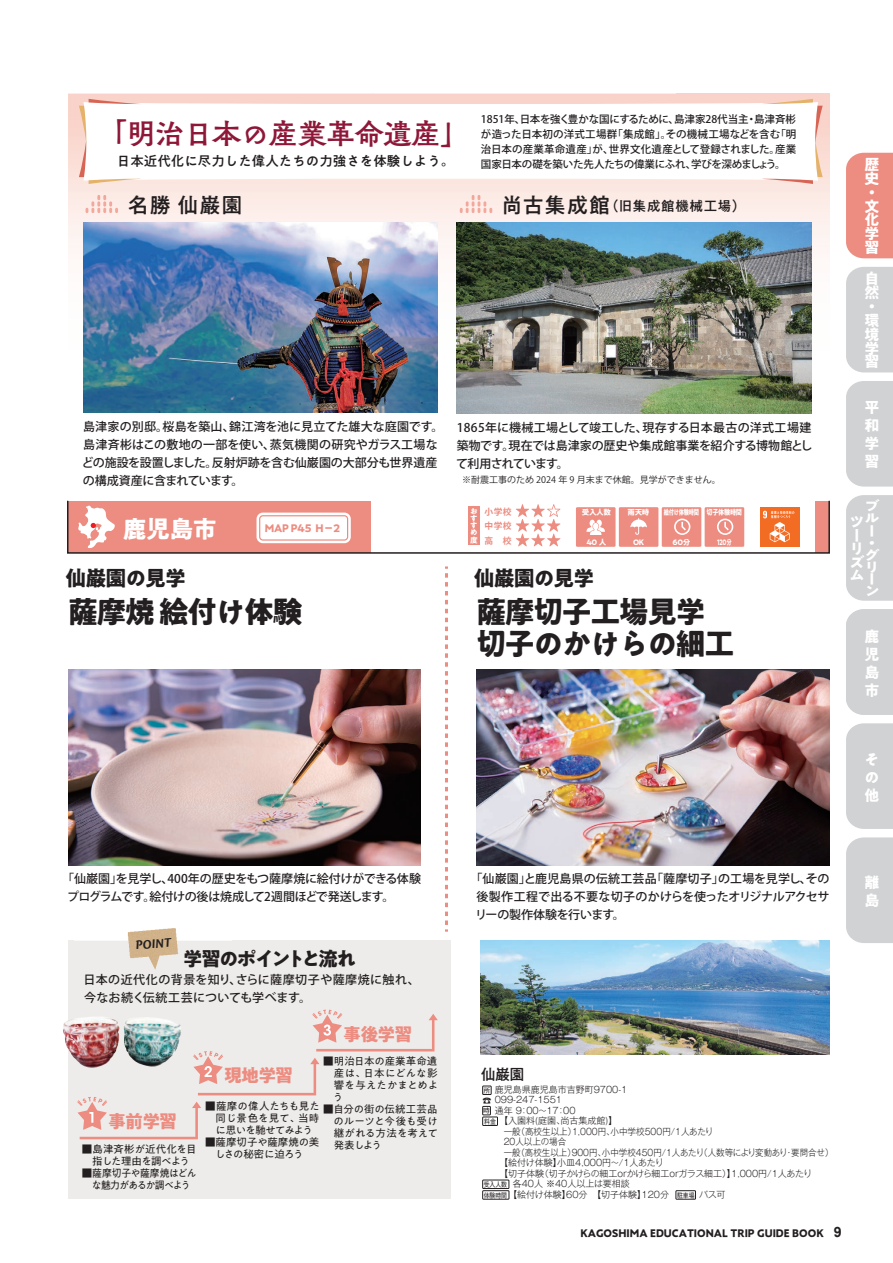
<style>
.page{position:relative;width:893px;height:1263px;background:#fff}
.page>*{position:absolute;margin:0;border:0;box-sizing:border-box;transform-origin:0 0}
.t1{font:700 30px/31.5px "PA1 Gothic Std";letter-spacing:-.05em;color:#231f20}
.t2{font:28.5px "Tsuku Antique L Go Std B";color:#8e1737}
.t3{font:700 24px "PA1 Gothic Std";color:#fff}
.t4{font:700 21px "PA1 Gothic Std";letter-spacing:-.05em;color:#231f20}
.t5{font:500 21px "PA1 Gothic Std";color:#231f20}
.t6{font:700 19.5px "PA1 Gothic Std";letter-spacing:-.09em;color:#231f20}
.t7{font:700 18px "PA1 Gothic Std";letter-spacing:-.05em;color:#ed8c80}
.t8{font:700 15px/13.8px "PA1 Gothic Std";color:#fff}
.t9{font:500 15px "PA1 Gothic Std";color:#231f20}
.t10{font:500 13.5px "PA1 Gothic Std";color:#231f20}
.t11{font:500 13.5px "PA1 Gothic Std";letter-spacing:.05em;color:#231f20}
.t12{font:700 13.5px/12.1px "PA1 Gothic Std";color:#fff;scale:1.11 1}
.t13{font:italic 700 13.5px "Cronos Pro";color:#231f20}
.t14{font:500 12px/18px "Koz Go Pr 6 N";letter-spacing:-.005em;color:#231f20;text-align:justify}
.t15{font:500 12px/18px "Koz Go Pr 6 N";letter-spacing:.03em;color:#231f20}
.t16{font:500 10.5px/15px "Koz Go Pr 6 N";letter-spacing:-.04em;color:#231f20;text-align:justify}
.t17{font:10.5px/12px "PA1 Gothic Std";letter-spacing:-.02em;color:#231f20;text-align:justify}
.t18{font:700 10.5px "PA1 Gothic Std";color:#231f20}
.t19{font:10.5px/12px "PA1 Gothic Std";letter-spacing:-.07em;color:#231f20;text-align:center}
.t20{font:10.5px/12px "PA1 Gothic Std";letter-spacing:-.04em;color:#231f20;text-align:center}
.t21{font:700 10.5px "PA1 Gothic Std";letter-spacing:-.025em;color:#ed8c80}
.t22{font:300 9px "Gothic MB101 Pro";color:#231f20}
.t23{font:300 9px "Gothic MB101 Pro";color:#231f20;scale:.94 1}
.t24{font:300 9px "Gothic MB101 Pro";letter-spacing:-.02em;color:#231f20}
.t25{font:300 9px "Gothic MB101 Pro";color:#231f20;scale:.95 1}
.t26{font:9px "Koz Go Pr 6 N";color:#231f20}
.t27{font:700 8.7px/14.2px "Koz Go Pr 6 N";letter-spacing:.05em;color:#ed8c80}
.t28{font:700 7.65px/7.1px "PA1 Gothic Std";color:#fff;text-align:justify}
.t29{font:700 7.5px "PA1 Gothic Std";letter-spacing:-.05em;color:#fff}
.t30{font:700 7.5px "PA1 Gothic Std";letter-spacing:-.05em;color:#fff;scale:.7 1}
.t31{font:700 7.5px "PA1 Gothic Std";letter-spacing:-.05em;color:#fff;scale:.82 1}
.t32{font:6.75px/10.6px "Gothic MB101 Pro";color:#231f20;scale:.87 1}
.t33{font:6.75px "Gothic MB101 Pro";color:#231f20}
.s1{font-size:21px}
.s2{font-weight:400}
.s3{font-family:"Arial";font-size:14.25px}
</style>
<div class="page">
<img style="left:68px;top:94px;width:761px;height:320px">
<div style="left:68px;top:941px;width:383px;height:258px;background:#eeecea"></div>
<div style="left:84px;top:102px;width:734px;height:79px;background:#fff"></div>
<svg style="left:762px;top:99px;width:61px;height:85px"></svg>
<svg style="left:79px;top:99px;width:62px;height:85px"></svg>
<img style="left:68px;top:670px;width:353px;height:195px">
<img style="left:480px;top:941px;width:349px;height:114px">
<img style="left:476px;top:670px;width:353px;height:195px">
<img style="left:457px;top:222px;width:354px;height:191px">
<img style="left:63px;top:1019px;width:14px;height:42px">
<img style="left:83px;top:222px;width:355px;height:191px">
<div style="left:68px;top:501px;width:303px;height:52px;background:#ed8c80"></div>
<div style="left:816px;top:501px;width:13px;height:52px;background:#ed8c80"></div>
<div style="left:67px;top:501px;width:763px;height:53px;border:2px solid #231f20"></div>
<img style="left:127px;top:928px;width:51px;height:42px">
<img style="left:74px;top:1018px;width:3px;height:5px">
<div style="left:257px;top:513px;width:94px;height:30px;background:#fff;border-radius:6px"></div>
<div style="left:259px;top:515px;width:89px;height:26px;border:1px solid #ed8c80;border-radius:3px"></div>
<svg style="left:78px;top:505px;width:37px;height:43px"></svg>
<div style="left:482px;top:1086px;width:9px;height:9px;border:1px solid #231f20"></div>
<div style="left:482px;top:1117px;width:16px;height:9px;border:1px solid #231f20"></div>
<div style="left:482px;top:1180px;width:27px;height:9px;border:1px solid #231f20"></div>
<div style="left:482px;top:1190px;width:27px;height:9px;border:1px solid #231f20"></div>
<div style="left:676px;top:1190px;width:20px;height:9px;border:1px solid #231f20"></div>
<div style="left:482px;top:1106px;width:9px;height:9px;border:1px solid #231f20"></div>
<div style="left:760px;top:507px;width:39px;height:40px;background:#f36c24"></div>
<svg style="left:763px;top:511px;width:31px;height:31px"></svg>
<div style="left:576px;top:507px;width:40px;height:40px;background:#ed8c80"></div>
<div style="left:619px;top:507px;width:39px;height:40px;background:#ed8c80"></div>
<svg style="left:586px;top:520px;width:19px;height:15px"></svg>
<svg style="left:630px;top:518px;width:17px;height:17px"></svg>
<div style="left:705px;top:507px;width:39px;height:40px;background:#ed8c80"></div>
<svg style="left:717px;top:519px;width:16px;height:16px"></svg>
<div style="left:662px;top:507px;width:39px;height:40px;background:#ed8c80"></div>
<svg style="left:674px;top:519px;width:16px;height:16px"></svg>
<div style="left:468px;top:506px;width:12px;height:39px;background:#ed8c80"></div>
<svg style="left:516px;top:504px;width:44px;height:42px"></svg>
<svg style="left:77px;top:1009px;width:361px;height:130px"></svg>
<svg style="left:445px;top:566px;width:3px;height:366px"></svg>
<svg style="left:85px;top:195px;width:33px;height:18px"></svg>
<svg style="left:460px;top:195px;width:32px;height:18px"></svg>
<div style="left:846px;top:153px;width:47px;height:105px;background:#ed8c80"></div>
<div style="left:846px;top:267px;width:47px;height:105px;background:#d1d2d4"></div>
<div style="left:846px;top:381px;width:47px;height:106px;background:#d1d2d4"></div>
<div style="left:846px;top:495px;width:47px;height:106px;background:#d1d2d4"></div>
<div style="left:846px;top:609px;width:47px;height:106px;background:#d1d2d4"></div>
<div style="left:846px;top:723px;width:47px;height:106px;background:#d1d2d4"></div>
<div style="left:846px;top:837px;width:47px;height:106px;background:#d1d2d4"></div>
<h2 class="t2" style="left:99px;top:111px;width:372px">「明治日本の産業革命遺産」</h2>
<p class="t10" style="left:117px;top:153px;width:339px">日本近代化に尽力した偉人たちの力強さを体験しよう。</p>
<p class="t16" style="left:481px;top:111px;width:317px">1851年、日本を強く豊かな国にするために、島津家28代当主・島津斉彬が造った日本初の洋式工場群「集成館」。その機械工場などを含む「明治日本の産業革命遺産」が、世界文化遺産として登録されました。産業国家日本の礎を築いた先人たちの偉業にふれ、学びを深めましょう。</p>
<h3 class="t5" style="left:128px;top:193px;width:116px">名勝 仙巌園</h3>
<p class="t11" style="left:501px;top:197px;width:246px"><span class="s1">尚古集成館</span>（旧集成館機械工場）</p>
<p class="t14" style="left:82px;top:418px;width:363px;text-align:left">島津家の別邸。桜島を築山、錦江湾を池に見立てた雄大な庭園です。島津斉彬はこの敷地の一部を使い、蒸気機関の研究やガラス工場などの施設を設置しました。反射炉跡を含む仙巌園の大部分も世界遺産の構成資産に含まれています。</p>
<p class="t14" style="left:456px;top:418px;width:358px">1865年に機械工場として竣工した、現存する日本最古の洋式工場建築物です。現在では島津家の歴史や集成館事業を紹介する博物館として利用されています。</p>
<p class="t26" style="left:462px;top:475px;width:260px">※耐震工事のため 2024 年 9 月末まで休館。見学ができません。</p>
<h3 class="t3" style="left:123px;top:513px;width:96px">鹿児島市</h3>
<h3 class="t4" style="left:65px;top:565px;width:122px">仙巌園の見学</h3>
<p class="t21" style="left:265px;top:521px;width:77px">MAP P45 H－2</p>
<h1 class="t1" style="left:68px;top:600px;width:236px">薩摩焼 絵付け体験</h1>
<p class="t27" style="left:485px;top:505px;width:29px">小学校</p>
<p class="t30" style="left:664px;top:508px;width:52px">絵付け体験時間</p>
<p class="t27" style="left:485px;top:519px;width:29px">中学校高　校</p>
<p class="t28" style="left:470px;top:509px;width:9px">おすすめ度</p>
<p class="t29" style="left:582px;top:508px;width:31px">受入人数</p>
<p class="t29" style="left:628px;top:508px;width:23px">雨天時</p>
<p class="t29" style="left:586px;top:537px;width:22px">40 人</p>
<p class="t29" style="left:633px;top:537px;width:13px">OK</p>
<p class="t29" style="left:672px;top:537px;width:19px">60分</p>
<p class="t31" style="left:706px;top:508px;width:45px">切子体験時間</p>
<p class="t30" style="left:717px;top:537px;width:22px">120分</p>
<h3 class="t4" style="left:474px;top:565px;width:122px">仙巌園の見学</h3>
<h1 class="t1" style="left:476px;top:600px;width:259px">薩摩切子工場見学切子のかけらの細工</h1>
<p class="t8" style="left:865px;top:159px;width:16px">歴史・文化学習</p>
<p class="t8" style="left:865px;top:273px;width:16px">自然・環境学習</p>
<p class="t8" style="left:865px;top:400px;width:16px;line-height:18px;text-align:justify">平和学習</p>
<p class="t12" style="left:865px;top:502px;width:15px">ブルー・グリーン</p>
<p class="t8" style="left:850px;top:517px;width:16px">ツーリズム</p>
<p class="t8" style="left:865px;top:629px;width:16px;line-height:18px;text-align:justify">離島体験</p>
<p class="t8" style="left:865px;top:629px;width:16px;line-height:18px;text-align:justify">鹿児島市</p>
<p class="t8" style="left:865px;top:752px;width:16px;line-height:18px;text-align:justify">その他</p>
<p class="t14" style="left:67px;top:870px;width:355px;text-indent:-5px">「仙巌園」を見学し、400年の歴史をもつ薩摩焼に絵付けができる体験プログラムです。絵付けの後は焼成して2週間ほどで発送します。</p>
<p class="t13" style="left:135px;top:937px;width:37px;rotate:-5deg">POINT</p>
<h3 class="t6" style="left:183px;top:946px;width:174px">学習のポイントと流れ</h3>
<p class="t15" style="left:84px;top:971px;width:338px">日本の近代化の背景を知り、さらに薩摩切子や薩摩焼に触れ、今なお続く伝統工芸についても学べます。</p>
<h3 class="t7" style="left:108px;top:1110px;width:71px">事前学習</h3>
<p class="t20" style="left:82px;top:1144px;width:116px">■島津斉彬が近代化を目指した理由を調べよう</p>
<p class="t19" style="left:82px;top:1168px;width:116px">■薩摩切子や薩摩焼はどんな魅力があるか調べよう</p>
<h3 class="t7" style="left:343px;top:1022px;width:71px">事後学習</h3>
<p class="t17" style="left:333px;top:1056px;width:107px;text-indent:-10px">■明治日本の産業革命遺産は、日本にどんな影響を与えたかまとめよう</p>
<p class="t17" style="left:333px;top:1104px;width:106px;text-indent:-10px">■自分の街の伝統工芸品のルーツと今後も受け継がれる方法を考えて発表しよう</p>
<h3 class="t7" style="left:224px;top:1064px;width:71px">現地学習</h3>
<p class="t17" style="left:215px;top:1101px;width:106px;text-indent:-10px">■薩摩の偉人たちも見た同じ景色を見て、当時に思いを馳せてみよう</p>
<p class="t17" style="left:205px;top:1137px;width:116px;text-align:center">■薩摩切子や薩摩焼の美しさの秘密に迫ろう</p>
<p class="t14" style="left:475px;top:870px;width:356px;text-indent:-4px">「仙巌園」と鹿児島県の伝統工芸品「薩摩切子」の工場を見学し、その後製作工程で出る不要な切子のかけらを使ったオリジナルアクセサリーの製作体験を行います。</p>
<p class="t8" style="left:865px;top:875px;width:16px;line-height:18px">離島</p>
<p class="t9" style="left:481px;top:1065px;width:45px">仙巌園</p>
<p class="t22" style="left:495px;top:1082px;width:134px">鹿児島県鹿児島市吉野町9700-1</p>
<p class="t22" style="left:482px;top:1092px;width:81px"><span class="s2">☎</span> 099-247-1551</p>
<p class="t22" style="left:495px;top:1103px;width:91px">通年 9：00～17：00　</p>
<p class="t22" style="left:495px;top:1113px;width:124px">　【入園料(庭園、尚古集成館)】</p>
<p class="t25" style="left:504px;top:1124px;width:222px">一般（高校生以上）1,000円、小中学校500円/1人あたり</p>
<p class="t25" style="left:504px;top:1134px;width:67px">20人以上の場合</p>
<p class="t23" style="left:504px;top:1145px;width:352px">一般（高校生以上）900円、小中学校450円/1人あたり（人数等により変動あり・要問合せ）</p>
<p class="t22" style="left:499px;top:1155px;width:166px">【絵付け体験】小皿4,000円～/1人あたり</p>
<p class="t24" style="left:499px;top:1166px;width:314px">【切子体験（切子かけらの細工orかけら細工orガラス細工）】1,000円/1人あたり</p>
<p class="t22" style="left:495px;top:1176px;width:137px">　　各40人 ※40人以上は要相談</p>
<p class="t22" style="left:495px;top:1187px;width:232px">　　【絵付け体験】60分　【切子体験】120分　　　 バス可</p>
<p class="t33" style="left:484px;top:1085px;width:8px">所</p>
<p class="t32" style="left:484px;top:1115px;width:15px">料金</p>
<p class="t33" style="left:483px;top:1105px;width:8px">時</p>
<p class="t32" style="left:484px;top:1178px;width:29px">受入人数体験時間</p>
<p class="t32" style="left:677px;top:1189px;width:22px">駐車場</p>
<p class="t18" style="left:580px;top:1226px;width:263px">KAGOSHIMA EDUCATIONAL TRIP GUIDE BOOK <span class="s3">9</span></p>
</div>
